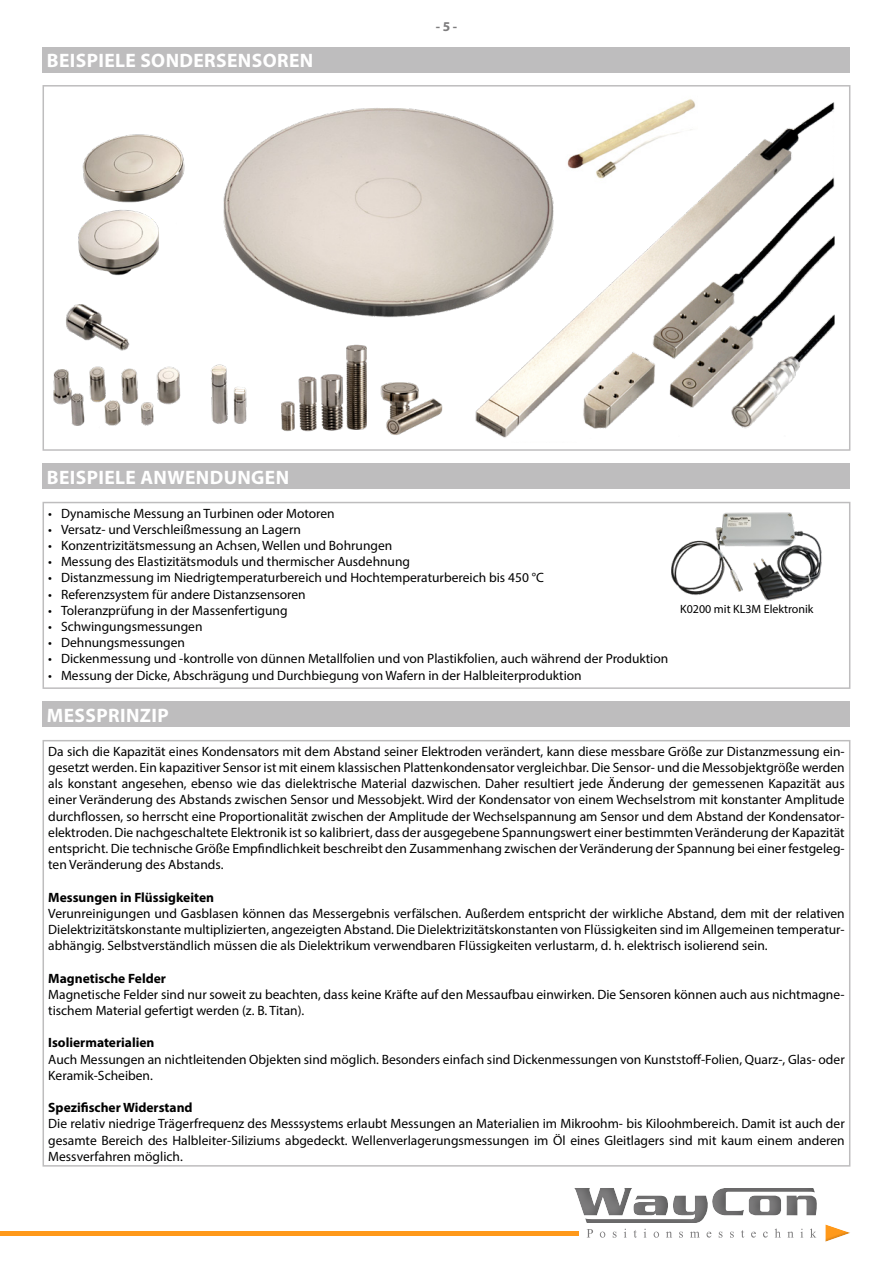
<style>
.page{position:relative;width:893px;height:1263px;background:#fff}
.page>*{position:absolute;margin:0;border:0;box-sizing:border-box;transform-origin:0 0}
.Überschrift_Inhaltsv{font:700 19.5px "Myriad Pro";letter-spacing:.02em;color:#fff}
.t1{font:13.5px/16.2px "Myriad Pro";color:#000;text-align:justify}
.t2{font:700 13.5px "Myriad Pro";color:#000}
.t3{font:700 13.5px "Myriad Pro";color:#7d7c7d}
.t4{font:12px "Myriad Pro";color:#000}
</style>
<div class="page">
<div style="left:824px;top:1221px;width:28px;height:21px;background:#5e5f5f;opacity:.2"></div>
<svg style="left:574px;top:1188px;width:243px;height:50px"></svg>
<hr style="left:0;top:1231px;width:578px;height:4px;background:#ff991a">
<div style="left:43px;top:47px;width:807px;height:25px;background:#bebdbe"></div>
<img style="left:53px;top:108px;width:409px;height:318px">
<div style="left:43px;top:85px;width:807px;height:366px;border:2px solid #bebdbe"></div>
<img style="left:462px;top:102px;width:373px;height:336px">
<img style="left:561px;top:99px;width:137px;height:89px">
<img style="left:258px;top:340px;width:204px;height:95px">
<div style="left:43px;top:463px;width:807px;height:26px;background:#bebdbe"></div>
<div style="left:43px;top:502px;width:807px;height:187px;border:2px solid #bebdbe"></div>
<img style="left:671px;top:512px;width:151px;height:89px">
<div style="left:43px;top:702px;width:807px;height:25px;background:#bebdbe"></div>
<div style="left:43px;top:740px;width:807px;height:426px;border:2px solid #bebdbe"></div>
<p class="Überschrift_Inhaltsv" style="left:47px;top:48px;width:268px">BEISPIELE SONDERSENSOREN</p>
<p class="t3" style="left:436px;top:18px;width:23px">- 5 -</p>
<p class="Überschrift_Inhaltsv" style="left:47px;top:464px;width:244px">BEISPIELE ANWENDUNGEN</p>
<p class="t1" style="left:48px;top:505px;width:288px">• Dynamische Messung an Turbinen oder Motoren</p>
<p class="t1" style="left:48px;top:521px;width:254px">• Versatz- und Verschleißmessung an Lagern</p>
<p class="t1" style="left:48px;top:537px;width:346px">• Konzentrizitätsmessung an Achsen, Wellen und Bohrungen</p>
<p class="t1" style="left:48px;top:553px;width:363px">• Messung des Elastizitätsmoduls und thermischer Ausdehnung</p>
<p class="t1" style="left:48px;top:570px;width:497px">• Distanzmessung im Niedrigtemperaturbereich und Hochtemperaturbereich bis 450 °C</p>
<p class="t1" style="left:48px;top:586px;width:259px">• Referenzsystem für andere Distanzsensoren</p>
<p class="t1" style="left:48px;top:602px;width:241px">• Toleranzprüfung in der Massenfertigung</p>
<p class="t1" style="left:48px;top:618px;width:156px">• Schwingungsmessungen</p>
<p class="t1" style="left:48px;top:634px;width:138px">• Dehnungsmessungen</p>
<p class="t1" style="left:48px;top:651px;width:621px">• Dickenmessung und -kontrolle von dünnen Metallfolien und von Plastikfolien, auch während der Produktion</p>
<p class="t1" style="left:48px;top:667px;width:535px">• Messung der Dicke, Abschrägung und Durchbiegung von Wafern in der Halbleiterproduktion</p>
<p class="t4" style="left:680px;top:601px;width:135px">K0200 mit KL3M Elektronik</p>
<p class="Überschrift_Inhaltsv" style="left:47px;top:702px;width:123px">MESSPRINZIP</p>
<p class="t1" style="left:48px;top:743px;width:798px">Da sich die Kapazität eines Kondensators mit dem Abstand seiner Elektroden verändert, kann diese messbare Größe zur Distanzmessung ein&shy;gesetzt werden. Ein kapazitiver Sensor ist mit einem klassischen Plattenkondensator vergleichbar. Die Sensor- und die Messobjektgröße werden als konstant angesehen, ebenso wie das dielektrische Material dazwischen. Daher resultiert jede Änderung der gemessenen Kapazität aus einer Veränderung des Abstands zwischen Sensor und Messobjekt. Wird der Kondensator von einem Wechselstrom mit konstanter Amplitude durchflossen, so herrscht eine Proportionalität zwischen der Amplitude der Wechselspannung am Sensor und dem Abstand der Kondensator&shy;elektroden. Die nachgeschaltete Elektronik ist so kalibriert, dass der ausgegebene Spannungswert einer bestimmten Veränderung der Kapazität entspricht. Die technische Größe Empfindlichkeit beschreibt den Zusammenhang zwischen der Veränderung der Spannung bei einer festgeleg&shy;ten Veränderung des Abstands.</p>
<p class="t2" style="left:48px;top:888px;width:167px">Messungen in Flüssigkeiten</p>
<p class="t1" style="left:48px;top:905px;width:798px">Verunreinigungen und Gasblasen können das Messergebnis verfälschen. Außerdem entspricht der wirkliche Abstand, dem mit der relativen Dielektrizitätskonstante multiplizierten, angezeigten Abstand. Die Dielektrizitätskonstanten von Flüssigkeiten sind im Allgemeinen temperatur&shy;abhängig. Selbstverständlich müssen die als Dielektrikum verwendbaren Flüssigkeiten verlustarm, d. h. elektrisch isolierend sein.</p>
<p class="t2" style="left:48px;top:969px;width:119px">Magnetische Felder</p>
<p class="t1" style="left:48px;top:986px;width:798px">Magnetische Felder sind nur soweit zu beachten, dass keine Kräfte auf den Messaufbau einwirken. Die Sensoren können auch aus nichtmagne&shy;tischem Material gefertigt werden (z. B. Titan).</p>
<p class="t2" style="left:48px;top:1034px;width:108px">Isoliermaterialien</p>
<p class="t1" style="left:48px;top:1051px;width:798px">Auch Messungen an nichtleitenden Objekten sind möglich. Besonders einfach sind Dickenmessungen von Kunststoff-Folien, Quarz-, Glas- oder<br>Keramik-Scheiben.</p>
<p class="t2" style="left:48px;top:1099px;width:146px">Spezifischer Widerstand</p>
<p class="t1" style="left:48px;top:1115px;width:798px">Die relativ niedrige Trägerfrequenz des Messsystems erlaubt Messungen an Materialien im Mikroohm- bis Kiloohmbereich. Damit ist auch der gesamte Bereich des Halbleiter-Siliziums abgedeckt. Wellenverlagerungsmessungen im Öl eines Gleitlagers sind mit kaum einem anderen Messverfahren möglich.</p>
</div>
